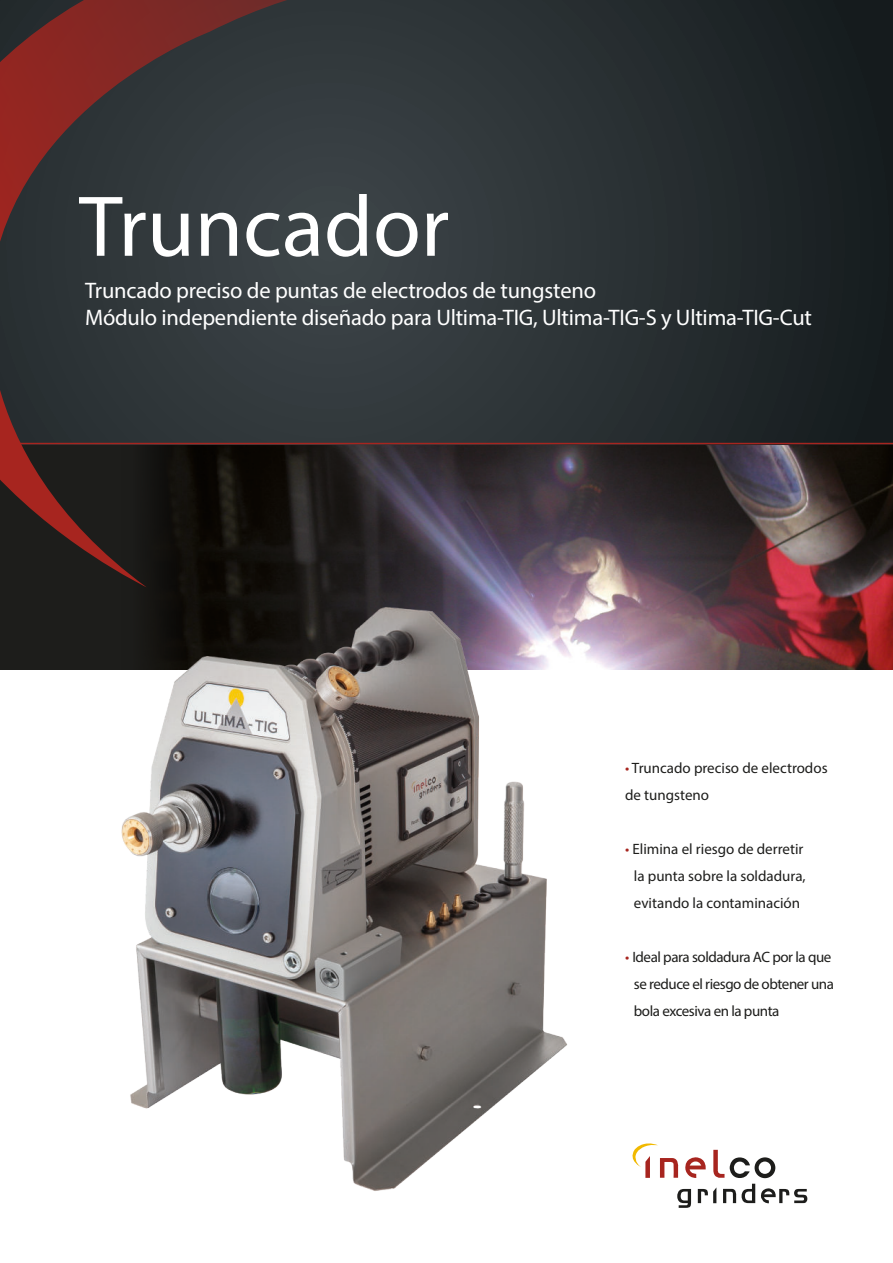
<style>
.page{position:relative;width:893px;height:1263px;background:#fff}
.page>*{position:absolute;margin:0;border:0;box-sizing:border-box;transform-origin:0 0}
.t1{font:87px "Myriad Pro";color:#fff}
.t2{font:22.5px/27px "Myriad Pro";letter-spacing:-.01em;color:#fff}
.t3{font:15px/27px "Myriad Pro";color:#1d1d1b}
.t4{font:15px/27px "Myriad Pro";letter-spacing:-.03em;color:#1d1d1b}
.s1{color:#a7251f}
</style>
<div class="page">
<img style="left:588px;top:444px;width:305px;height:226px">
<div style="left:0;top:0;width:893px;height:444px;background:#1e2527"></div>
<hr style="left:0;top:443px;width:893px;height:1px;background:#a7251f">
<svg style="left:0;top:0;width:631px;height:587px;fill:#31373a"></svg>
<svg style="left:713px;top:1150px;width:11px;height:28px"></svg>
<svg style="left:730px;top:1157px;width:45px;height:21px"></svg>
<svg style="left:632px;top:1143px;width:74px;height:35px"></svg>
<svg style="left:677px;top:1189px;width:14px;height:18px"></svg>
<svg style="left:698px;top:1188px;width:18px;height:15px"></svg>
<svg style="left:723px;top:1184px;width:84px;height:19px"></svg>
<img style="left:3px;top:458px;width:585px;height:733px">
<h1 class="t1" style="left:79px;top:194px;width:372px">Truncador</h1>
<p class="t2" style="left:85px;top:279px;width:728px">Truncado preciso de puntas de electrodos de tungsteno<br>Módulo independiente diseñado para Ultima-TIG, Ultima-TIG-S y Ultima-TIG-Cut</p>
<p class="t3" style="left:625px;top:756px;width:204px"><span class="s1">•</span> Truncado preciso de electrodos de tungsteno</p>
<p class="t3" style="left:625px;top:837px;width:182px;text-align:center"><span class="s1">•</span> Elimina el riesgo de derretir la punta sobre la soldadura, evitando la contaminación</p>
<p class="t4" style="left:634px;top:945px;width:202px;text-indent:-9px"><span class="s1">•</span> Ideal para soldadura AC por la que se reduce el riesgo de obtener una bola excesiva en la punta</p>
</div>
